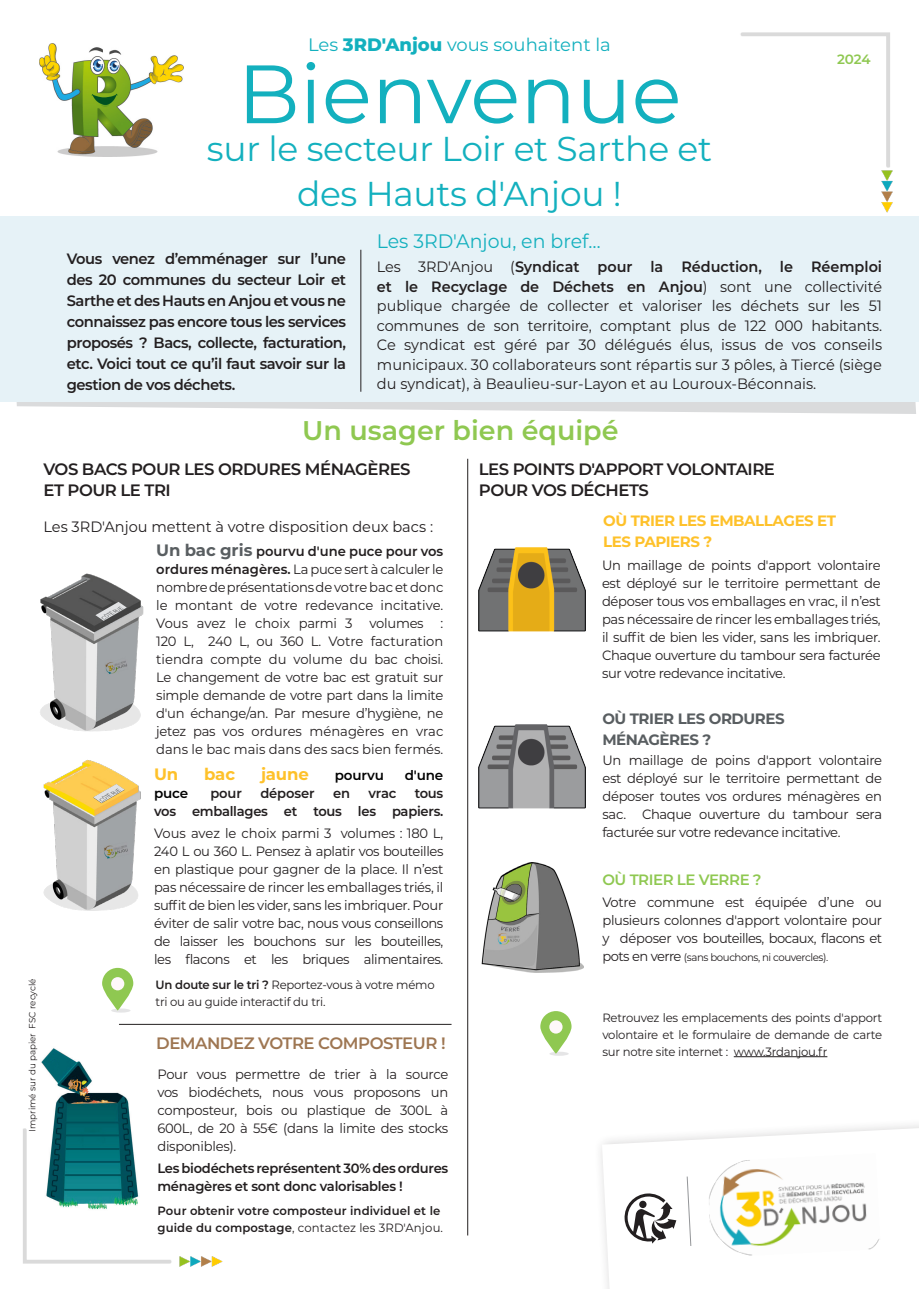
<style>
.page{position:relative;width:919px;height:1289px;background:#fff}
.page>*{position:absolute;margin:0;border:0;box-sizing:border-box;transform-origin:0 0}
.t1{font:82.5px "Montserrat";color:#13b0be}
.t2{font:34.5px "Montserrat";letter-spacing:-.01em;color:#13b0be}
.t3{font:600 27px "Montserrat";color:#8fc851}
.t4{font:19.5px "Montserrat";color:#13b0be}
.t5{font:18px "Montserrat";color:#13b0be}
.t6{font:600 16.5px/21px "Montserrat";letter-spacing:-.03em;color:#231f20}
.t7{font:600 16.5px "Montserrat";letter-spacing:-.03em;color:#9e7652}
.t8{font:700 16.5px "Montserrat";letter-spacing:-.01em;color:#fec12a}
.t9{font:15px/19.5px "Montserrat";color:#231f20;text-align:justify;scale:.96 1}
.t10{font:600 15px/21px "Montserrat";letter-spacing:-.03em;color:#231f20;text-align:justify}
.t11{font:15px "Montserrat";color:#231f20}
.t12{font:700 15px "Montserrat";letter-spacing:-.03em;color:#fec12a}
.t13{font:700 15px "Montserrat";letter-spacing:-.03em;color:#595e61}
.t14{font:600 15px "Montserrat";letter-spacing:-.03em;color:#8fc851}
.t15{font:13.5px/18px "Montserrat";letter-spacing:-.03em;color:#231f20;text-align:justify}
.t16{font:600 13.5px/18px "Montserrat";letter-spacing:-.02em;color:#231f20;text-align:right}
.t17{font:600 13.5px "Montserrat";letter-spacing:-.01em;color:#000001}
.t18{font:600 13.5px "Montserrat";color:#8fc851}
.t19{font:12px/16.5px "Montserrat";letter-spacing:-.02em;color:#231f20;text-align:justify}
.t20{font:600 12px/16.5px "Montserrat";letter-spacing:.01em;color:#231f20}
.t21{font:10.5px "Montserrat";letter-spacing:-.04em;color:#231f20}
.t22{font:9px "Montserrat";color:#231f20}
.t23{font:italic 5.1px "Montserrat";color:#393d3e;scale:.84 1}
.s1{font-weight:800}
.s2{font-weight:600}
.s3{font-weight:700;font-size:16.5px;color:#595e61}
.s4{font-weight:400}
.s5{font-size:13.5px}
</style>
<div class="page">
<svg style="left:16px;top:402px;width:900px;height:12px;fill:#dadbdc"></svg>
<div style="left:0;top:217px;width:918px;height:185px;background:#e6f2f7"></div>
<hr style="left:360px;top:250px;width:1px;height:142px;background:#231f20">
<svg style="left:602px;top:1128px;width:311px;height:160px"></svg>
<svg style="left:686px;top:1175px;width:5px;height:71px"></svg>
<svg style="left:624px;top:1193px;width:52px;height:50px"></svg>
<img style="left:881px;top:170px;width:12px;height:43px">
<img style="left:39px;top:43px;width:145px;height:113px">
<img style="left:706px;top:1153px;width:174px;height:104px">
<img style="left:23px;top:1128px;width:149px;height:136px">
<img style="left:179px;top:1256px;width:44px;height:11px">
<img style="left:36px;top:1048px;width:110px;height:164px">
<hr style="left:467px;top:459px;width:1px;height:776px;background:#231f20">
<svg style="left:549px;top:1051px;width:19px;height:4px"></svg>
<svg style="left:540px;top:1011px;width:31px;height:42px"></svg>
<div style="left:549px;top:1020px;width:13px;height:13px;background:#fef8fa;border-radius:50%"></div>
<hr style="left:119px;top:1024px;width:332px;height:1px;background:#231f20">
<hr style="left:733px;top:1056px;width:94px;height:1px;background:#231f20">
<svg style="left:111px;top:1008px;width:19px;height:4px"></svg>
<svg style="left:102px;top:967px;width:31px;height:43px"></svg>
<div style="left:111px;top:977px;width:13px;height:13px;background:#fef8fa;border-radius:50%"></div>
<img style="left:40px;top:573px;width:104px;height:159px">
<img style="left:43px;top:759px;width:98px;height:152px">
<img style="left:478px;top:548px;width:107px;height:83px">
<img style="left:481px;top:862px;width:103px;height:110px">
<img style="left:478px;top:724px;width:108px;height:84px">
<svg style="left:95px;top:602px;width:32px;height:19px"></svg>
<svg style="left:93px;top:784px;width:32px;height:19px"></svg>
<p class="t5" style="left:308px;top:33px;width:304px">Les <span class="s1">3RD'Anjou</span> vous souhaitent la</p>
<p class="t18" style="left:837px;top:50px;width:35px">2024</p>
<p class="t1" style="left:237px;top:37px;width:445px">Bienvenue</p>
<p class="t2" style="left:207px;top:125px;width:506px">sur le secteur Loir et Sarthe et</p>
<p class="t2" style="left:297px;top:170px;width:326px">des Hauts d'Anjou !</p>
<p class="t4" style="left:377px;top:228px;width:225px">Les 3RD'Anjou, en bref…</p>
<p class="t9" style="left:377px;top:256px;width:527px">Les 3RD'Anjou (<span class="s2">Syndicat pour la Réduction, le Réemploi et le Recyclage de Déchets en Anjou</span>) sont une collectivité publique chargée de collecter et valoriser les déchets sur les 51 communes de son territoire, comptant plus de 122 000 habitants.<br>Ce syndicat est géré par 30 délégués élus, issus de vos conseils municipaux. 30 collaborateurs sont répartis sur 3 pôles, à Tiercé (siège du syndicat), à Beaulieu-sur-Layon et au Louroux-Béconnais.</p>
<p class="t10" style="left:67px;top:248px;width:281px">Vous venez d’emménager sur l’une des 20 communes du secteur Loir et Sarthe et des Hauts en Anjou et vous ne connaissez pas encore tous les services proposés ? Bacs, collecte, facturation, etc. Voici tout ce qu’il faut savoir sur la gestion de vos déchets.</p>
<p class="t3" style="left:302px;top:411px;width:318px">Un usager bien équipé</p>
<p class="t6" style="left:43px;top:457px;width:368px">VOS BACS POUR LES ORDURES MÉNAGÈRES<br>ET POUR LE TRI</p>
<p class="t11" style="left:43px;top:516px;width:391px">Les 3RD'Anjou mettent à votre disposition deux bacs :</p>
<p class="t22" style="left:26px;top:1131px;width:155px;rotate:-90deg">Imprimé sur du papier FSC recyclé</p>
<p class="t23" style="left:101px;top:615px;width:28px;rotate:-30deg">CÔTÉ RUE</p>
<p class="t23" style="left:99px;top:797px;width:28px;rotate:-30deg">CÔTÉ RUE</p>
<p class="t15" style="left:156px;top:541px;width:288px"><span class="s3">Un bac gris</span> <span class="s2">pourvu d'une puce pour vos ordures ménagères.</span> La puce sert à calculer le nombre de présentations de votre bac et donc le montant de votre redevance incitative.<br>Vous avez le choix parmi 3</p>
<p class="t15" style="left:369px;top:613px;width:56px">volumes</p>
<p class="t15" style="left:156px;top:613px;width:288px;text-indent:284px">:<br>120 L, 240 L, ou 360 L. Votre facturation tiendra compte du volume du bac choisi.<br>Le changement de votre bac est gratuit sur simple demande de votre part dans la limite d'un échange/an. Par mesure d’hygiène, ne jetez pas vos ordures ménagères en vrac dans le bac mais dans des sacs bien fermés.</p>
<p class="t8" style="left:154px;top:762px;width:26px">Un</p>
<p class="t8" style="left:204px;top:762px;width:32px">bac</p>
<p class="t8" style="left:261px;top:762px;width:49px">jaune</p>
<p class="t17" style="left:335px;top:765px;width:51px">pourvu</p>
<p class="t17" style="left:404px;top:765px;width:40px">d'une</p>
<p class="t17" style="left:154px;top:783px;width:36px">puce</p>
<p class="t16" style="left:210px;top:783px;width:33px">pour</p>
<p class="t16" style="left:260px;top:783px;width:56px">déposer</p>
<p class="t16" style="left:333px;top:783px;width:18px">en</p>
<p class="t16" style="left:368px;top:783px;width:29px">vrac</p>
<p class="t16" style="left:154px;top:783px;width:291px">tous<br>vos emballages et tous les papiers.</p>
<p class="t15" style="left:154px;top:823px;width:291px">Vous avez le choix parmi 3 volumes : 180 L, 240 L ou 360 L. Pensez à aplatir vos bouteilles en plastique pour gagner de la place. Il n’est pas nécessaire de rincer les emballages triés, il suffit de bien les vider, sans les imbriquer. Pour éviter de salir votre bac, nous vous conseillons de laisser les bouchons sur les bouteilles, les flacons et les briques alimentaires.</p>
<p class="t19" style="left:156px;top:976px;width:280px"><span class="s2">Un doute sur le tri ?</span> Reportez-vous à votre mémo tri ou au guide interactif du tri.</p>
<p class="t7" style="left:156px;top:1031px;width:291px">DEMANDEZ VOTRE COMPOSTEUR !</p>
<p class="t15" style="left:157px;top:1064px;width:292px">Pour vous permettre de trier à la source vos biodéchets, nous vous proposons un composteur, bois ou plastique de 300L à 600L, de 20 à 55€ (dans la limite des stocks disponibles).</p>
<p class="t16" style="left:157px;top:1158px;width:292px;text-align:left">Les biodéchets représentent 30% des ordures ménagères et sont donc valorisables !</p>
<p class="t20" style="left:157px;top:1202px;width:287px">Pour obtenir votre composteur individuel et le guide du compostage<span class="s4">, contactez les 3RD'Anjou.</span></p>
<p class="t6" style="left:479px;top:457px;width:298px">LES POINTS D'APPORT VOLONTAIRE</p>
<p class="t6" style="left:479px;top:478px;width:171px">POUR VOS DÉCHETS</p>
<p class="t12" style="left:603px;top:510px;width:234px">OÙ TRIER LES EMBALLAGES ET</p>
<p class="t12" style="left:603px;top:531px;width:110px">LES PAPIERS ?</p>
<p class="t15" style="left:602px;top:555px;width:280px">Un maillage de points d'apport volontaire est déployé sur le territoire permettant de déposer tous vos emballages en vrac, il n’est pas nécessaire de rincer les emballages triés, il suffit de bien les vider, sans les imbriquer.<br>Chaque ouverture du tambour sera facturée sur votre redevance incitative.</p>
<p class="t13" style="left:602px;top:707px;width:184px">OÙ TRIER LES ORDURES</p>
<p class="t13" style="left:602px;top:728px;width:110px">MÉNAGÈRES ?</p>
<p class="t15" style="left:602px;top:750px;width:281px">Un maillage de poins d'apport volontaire est déployé sur le territoire permettant de déposer toutes vos ordures ménagères en sac. Chaque ouverture du tambour sera facturée sur votre redevance incitative.</p>
<p class="t14" style="left:602px;top:868px;width:161px">OÙ TRIER LE VERRE ?</p>
<p class="t15" style="left:602px;top:892px;width:281px">Votre commune est équipée d’une ou plusieurs colonnes d'apport volontaire pour y déposer vos bouteilles, bocaux, flacons et</p>
<p class="t21" style="left:602px;top:949px;width:227px"><span class="s5">pots en verre</span> (sans bouchons, ni couvercles).</p>
<p class="t19" style="left:602px;top:1009px;width:281px">Retrouvez les emplacements des points d'apport volontaire et le formulaire de demande de carte sur notre site internet : www.3rdanjou.fr</p>
</div>
